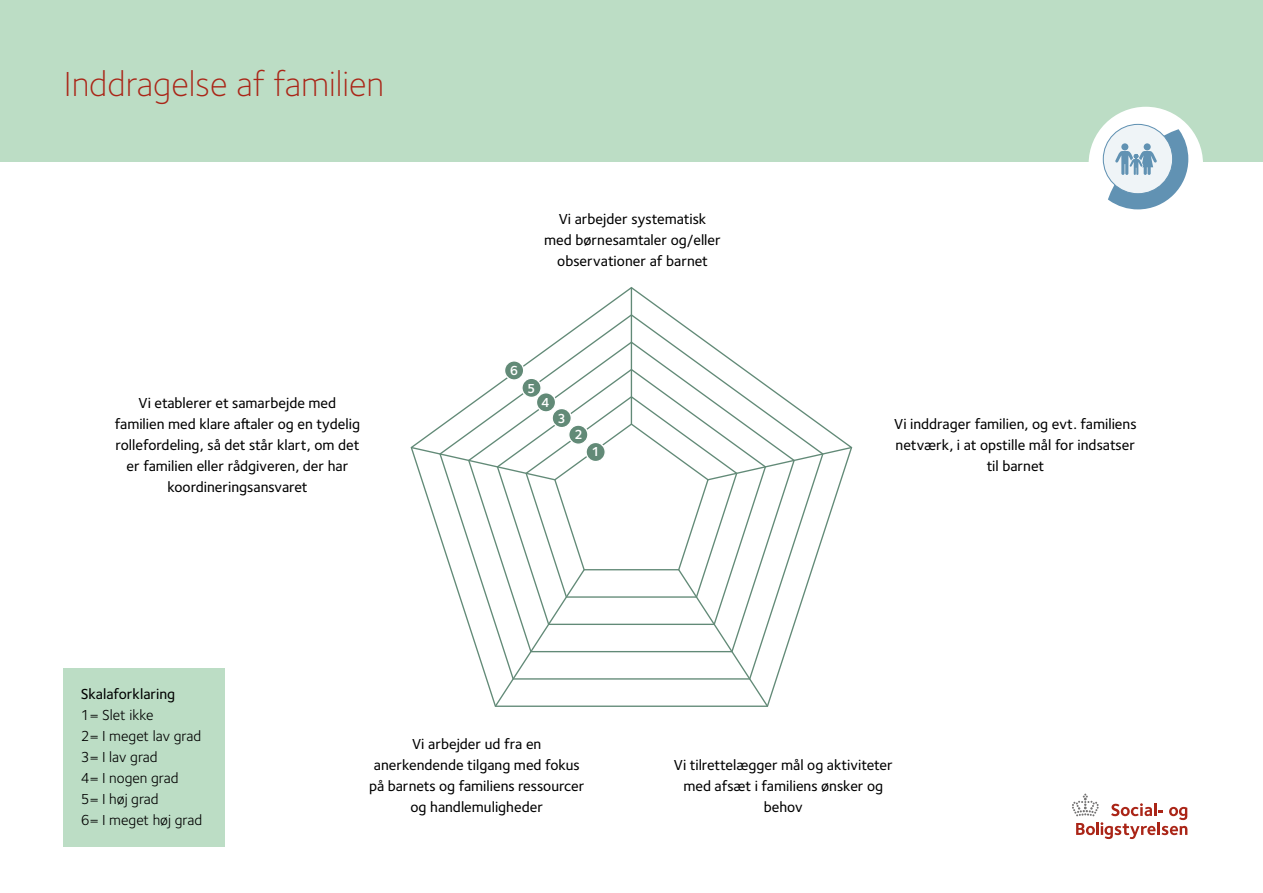
<style>
.page{position:relative;width:1263px;height:893px;background:#fff}
.page>*{position:absolute;margin:0;border:0;box-sizing:border-box;transform-origin:0 0}
.t1{font:300 36px "Foundry Sterling";color:#aa2517}
.U_linje_center{font:500 15px/21px "Foundry Sterling";color:#000;text-align:center}
.Boks_u_afstand{font:15px "Foundry Sterling";color:#000}
.Boks_u_afstand-2{font:500 15px "Foundry Sterling";color:#000}
.t2{font:13.5px "Foundry Sterling Demi 5";color:#fff}
</style>
<div class="page">
<div style="left:0;top:0;width:1263px;height:162px;background:#bcddc5"></div>
<svg style="left:1072px;top:794px;width:115px;height:45px"></svg>
<div style="left:64px;top:668px;width:161px;height:52px;background:#bcddc5"></div>
<div style="left:64px;top:710px;width:161px;height:52px;background:#bcddc5"></div>
<div style="left:64px;top:752px;width:161px;height:52px;background:#bcddc5"></div>
<div style="left:64px;top:794px;width:161px;height:52px;background:#bcddc5"></div>
<svg style="left:482px;top:340px;width:298px;height:55px"></svg>
<svg style="left:496px;top:368px;width:271px;height:27px"></svg>
<hr style="left:631px;top:288px;width:1px;height:136px;background:#628a77">
<div style="left:536px;top:392px;width:20px;height:21px;border:1px solid #fff;border-radius:50%"></div>
<div style="left:522px;top:378px;width:19px;height:19px;background:#628a77;border-radius:50%"></div>
<div style="left:521px;top:378px;width:21px;height:20px;border:1px solid #fff;border-radius:50%"></div>
<div style="left:504px;top:361px;width:20px;height:19px;background:#628a77;border-radius:50%"></div>
<div style="left:504px;top:360px;width:20px;height:21px;border:1px solid #fff;border-radius:50%"></div>
<svg style="left:410px;top:395px;width:443px;height:312px"></svg>
<div style="left:1088px;top:107px;width:115px;height:114px;background:#fff;border-radius:50%"></div>
<svg style="left:1103px;top:124px;width:70px;height:70px"></svg>
<svg style="left:1108px;top:129px;width:80px;height:80px"></svg>
<h1 class="t1" style="left:64px;top:63px;width:322px">Inddragelse af familien</h1>
<p class="U_linje_center" style="left:115px;top:393px;width:247px">Vi etablerer et samarbejde med familien med klare aftaler og en tydelig rollefordeling, så det står klart, om det er familien eller rådgiveren, der har koordineringsansvaret</p>
<p class="U_linje_center" style="left:544px;top:208px;width:178px">Vi arbejder systematisk med børnesamtaler og/eller observationer af barnet</p>
<p class="t2" style="left:510px;top:362px;width:10px">6</p>
<p class="t2" style="left:527px;top:380px;width:10px">5</p>
<p class="t2" style="left:541px;top:394px;width:10px">4</p>
<p class="t2" style="left:557px;top:410px;width:10px">3</p>
<p class="t2" style="left:574px;top:426px;width:10px">2</p>
<p class="t2" style="left:591px;top:444px;width:10px">1</p>
<p class="U_linje_center" style="left:894px;top:414px;width:244px">Vi inddrager familien, og evt. familiens netværk, i at opstille mål for indsatser til barnet</p>
<p class="Boks_u_afstand-2" style="left:81px;top:686px;width:96px">Skalaforklaring</p>
<p class="Boks_u_afstand" style="left:81px;top:707px;width:74px">1= Slet ikke</p>
<p class="Boks_u_afstand" style="left:81px;top:728px;width:122px">2= I meget lav grad</p>
<p class="Boks_u_afstand" style="left:81px;top:749px;width:78px">3= I lav grad</p>
<p class="Boks_u_afstand" style="left:81px;top:770px;width:99px">4= I nogen grad</p>
<p class="Boks_u_afstand" style="left:81px;top:791px;width:79px">5= I høj grad</p>
<p class="Boks_u_afstand" style="left:81px;top:812px;width:123px">6= I meget høj grad</p>
<p class="U_linje_center" style="left:369px;top:734px;width:217px">Vi arbejder ud fra en anerkendende tilgang med fokus på barnets og familiens ressourcer og handlemuligheder</p>
<p class="U_linje_center" style="left:674px;top:755px;width:220px">Vi tilrettelægger mål og aktiviteter med afsæt i familiens ønsker og behov</p>
</div>
